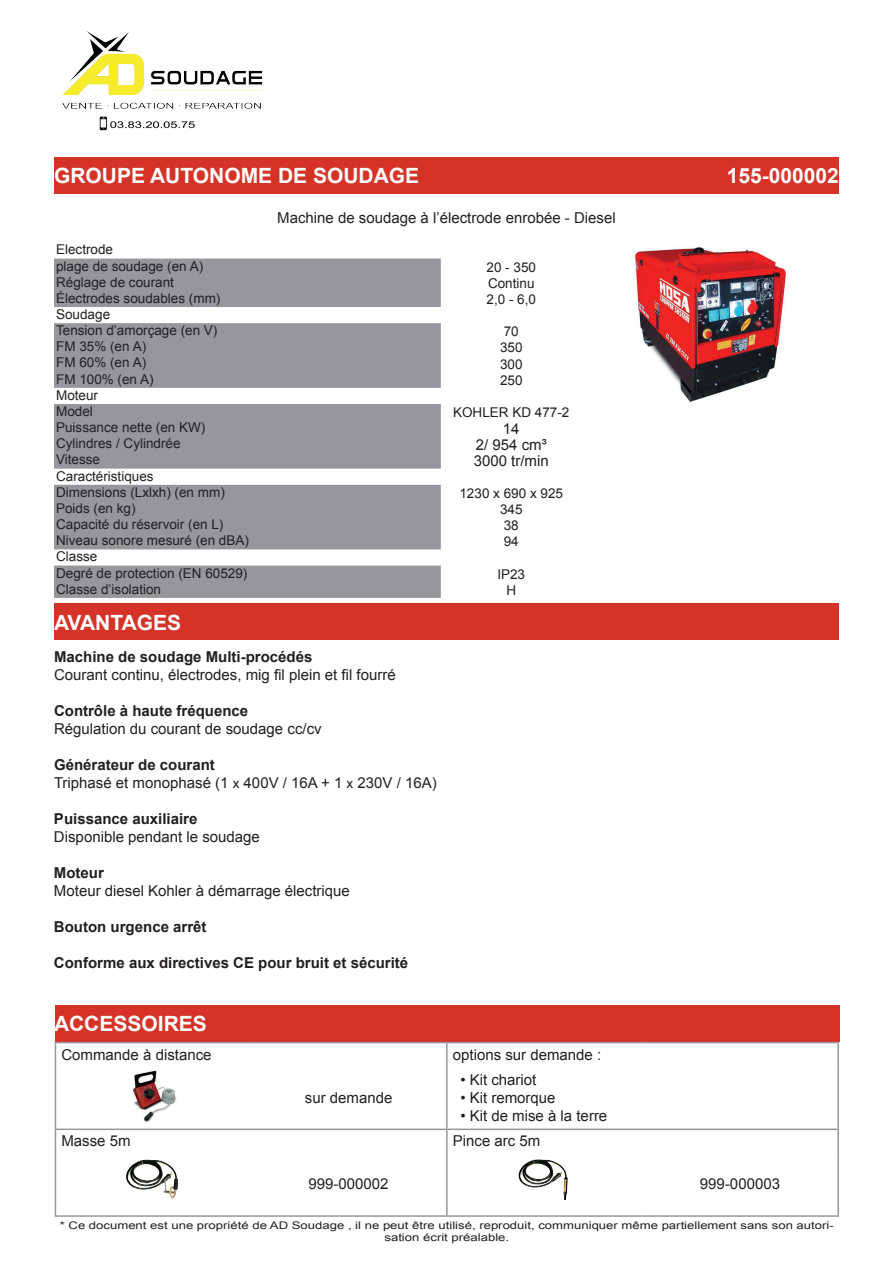
<style>
.page{position:relative;width:893px;height:1263px;background:#fff}
.page>*{position:absolute;margin:0;border:0;box-sizing:border-box;transform-origin:0 0}
.t1{font:700 21px "Arial";color:#fff}
.t2{font:15px/18px "Arial";color:#231f20}
.t3{font:700 15px "Arial";color:#231f20}
.t4{font:13.5px/16.2px "Arial";color:#231f20}
.t5{font:10.5px/12.6px "Arial";color:#231f20;text-align:center;scale:1.25 1}
.s1{font-weight:700}
.s2{font-size:13.5px}
</style>
<div class="page">
<img style="left:62px;top:31px;width:201px;height:100px">
<div style="left:54px;top:157px;width:785px;height:36px;background:#d53327"></div>
<div style="left:54px;top:604px;width:785px;height:36px;background:#d53327"></div>
<div style="left:55px;top:1006px;width:785px;height:36px;background:#d53327"></div>
<svg style="left:54px;top:259px;width:387px;height:339px;fill:#95979c"></svg>
<img style="left:634px;top:247px;width:152px;height:156px">
<hr style="left:55px;top:1042px;width:196px;height:1px;background:#95979c">
<svg style="left:55px;top:1043px;width:1px;height:22px"></svg>
<hr style="left:251px;top:1042px;width:196px;height:1px;background:#95979c">
<hr style="left:447px;top:1042px;width:195px;height:1px;background:#95979c">
<hr style="left:446px;top:1043px;width:2px;height:22px;background:#95979c">
<hr style="left:642px;top:1042px;width:197px;height:1px;background:#95979c">
<hr style="left:55px;top:1065px;width:1px;height:63px;background:#95979c">
<hr style="left:446px;top:1065px;width:2px;height:63px;background:#95979c">
<hr style="left:837px;top:1043px;width:2px;height:22px;background:#95979c">
<hr style="left:837px;top:1065px;width:2px;height:63px;background:#95979c">
<hr style="left:55px;top:1128px;width:196px;height:2px;background:#95979c">
<svg style="left:55px;top:1130px;width:1px;height:22px"></svg>
<hr style="left:251px;top:1128px;width:196px;height:2px;background:#95979c">
<hr style="left:447px;top:1128px;width:195px;height:2px;background:#95979c">
<hr style="left:642px;top:1128px;width:197px;height:2px;background:#95979c">
<hr style="left:55px;top:1152px;width:1px;height:63px;background:#95979c">
<hr style="left:55px;top:1215px;width:196px;height:2px;background:#95979c">
<hr style="left:251px;top:1215px;width:196px;height:2px;background:#95979c">
<hr style="left:446px;top:1130px;width:2px;height:22px;background:#95979c">
<hr style="left:837px;top:1130px;width:2px;height:22px;background:#95979c">
<hr style="left:446px;top:1152px;width:2px;height:63px;background:#95979c">
<hr style="left:837px;top:1152px;width:2px;height:63px;background:#95979c">
<hr style="left:447px;top:1215px;width:195px;height:2px;background:#95979c">
<hr style="left:642px;top:1215px;width:197px;height:2px;background:#95979c">
<img style="left:132px;top:1070px;width:45px;height:53px">
<img style="left:126px;top:1159px;width:52px;height:40px">
<img style="left:518px;top:1159px;width:50px;height:41px">
<h1 class="t1" style="left:54px;top:162px;width:367px">GROUPE AUTONOME DE SOUDAGE</h1>
<p class="t2" style="left:277px;top:209px;width:340px">Machine de soudage à l’électrode enrobée - Diesel</p>
<p class="t4" style="left:56px;top:242px;width:149px">Electrode<br>plage de soudage (en A)</p>
<p class="t4" style="left:486px;top:259px;width:51px">20 - 350</p>
<p class="t4" style="left:56px;top:274px;width:119px">Réglage de courant</p>
<p class="t4" style="left:488px;top:275px;width:48px">Continu</p>
<p class="t4" style="left:56px;top:290px;width:166px">Électrodes soudables (mm)</p>
<p class="t4" style="left:486px;top:291px;width:51px">2,0 - 6,0</p>
<p class="t4" style="left:56px;top:306px;width:163px">Soudage<br>Tension d’amorçage (en V)</p>
<p class="t4" style="left:504px;top:323px;width:17px">70</p>
<p class="t4" style="left:56px;top:339px;width:92px">FM 35% (en A)</p>
<p class="t4" style="left:500px;top:340px;width:24px">350</p>
<p class="t4" style="left:56px;top:355px;width:92px">FM 60% (en A)</p>
<p class="t4" style="left:500px;top:356px;width:24px">300</p>
<p class="t4" style="left:56px;top:371px;width:99px">FM 100% (en A)</p>
<p class="t4" style="left:500px;top:372px;width:24px">250</p>
<p class="t4" style="left:56px;top:387px;width:44px">Moteur<br>Model</p>
<p class="t4" style="left:453px;top:404px;width:118px">KOHLER KD 477-2</p>
<p class="t4" style="left:56px;top:419px;width:151px">Puissance nette (en KW)</p>
<p class="t2" style="left:503px;top:420px;width:18px">14</p>
<p class="t4" style="left:56px;top:436px;width:126px">Cylindres / Cylindrée</p>
<p class="t2" style="left:476px;top:436px;width:72px">2/ 954 cm³</p>
<p class="t4" style="left:56px;top:452px;width:46px">Vitesse</p>
<p class="t2" style="left:474px;top:452px;width:77px">3000 tr/min</p>
<p class="t4" style="left:56px;top:468px;width:170px">Caractéristiques<br>Dimensions (Lxlxh) (en mm)</p>
<p class="t4" style="left:459px;top:485px;width:105px">1230 x 690 x 925</p>
<p class="t4" style="left:56px;top:500px;width:81px">Poids (en kg)</p>
<p class="t4" style="left:500px;top:501px;width:24px">345</p>
<p class="t4" style="left:56px;top:516px;width:169px">Capacité du réservoir (en L)</p>
<p class="t4" style="left:504px;top:517px;width:17px">38</p>
<p class="t4" style="left:56px;top:532px;width:194px">Niveau sonore mesuré (en dBA)</p>
<p class="t4" style="left:504px;top:534px;width:17px">94</p>
<p class="t4" style="left:56px;top:549px;width:193px">Classe<br>Degré de protection (EN 60529)</p>
<p class="t4" style="left:497px;top:566px;width:29px">IP23</p>
<p class="t4" style="left:56px;top:581px;width:107px">Classe d’isolation</p>
<p class="t4" style="left:506px;top:582px;width:11px">H</p>
<h1 class="t1" style="left:54px;top:608px;width:129px">AVANTAGES</h1>
<p class="t3" style="left:54px;top:646px;width:260px">Machine de soudage Multi-procédés</p>
<p class="t2" style="left:54px;top:665px;width:343px">Courant continu, électrodes, mig fil plein et fil fourré</p>
<p class="t3" style="left:54px;top:700px;width:196px">Contrôle à haute fréquence</p>
<p class="t2" style="left:54px;top:719px;width:269px">Régulation du courant de soudage cc/cv</p>
<p class="t2" style="left:54px;top:755px;width:384px"><span class="s1">Générateur de courant<br></span>Triphasé et monophasé (1 <span class="s2">x</span> 400V / 16A + 1 <span class="s2">x</span> 230V / 16A)</p>
<p class="t3" style="left:54px;top:808px;width:145px">Puissance auxiliaire</p>
<p class="t2" style="left:54px;top:827px;width:207px">Disponible pendant le soudage</p>
<p class="t3" style="left:54px;top:862px;width:51px">Moteur</p>
<p class="t2" style="left:54px;top:881px;width:297px">Moteur diesel Kohler à démarrage électrique</p>
<p class="t3" style="left:54px;top:916px;width:154px">Bouton urgence arrêt</p>
<p class="t3" style="left:54px;top:952px;width:356px">Conforme aux directives CE pour bruit et sécurité</p>
<h1 class="t1" style="left:54px;top:1010px;width:154px">ACCESSOIRES</h1>
<p class="t2" style="left:61px;top:1045px;width:152px">Commande à distance</p>
<p class="t2" style="left:453px;top:1045px;width:150px">options sur demande :</p>
<p class="t2" style="left:305px;top:1088px;width:89px">sur demande</p>
<p class="t2" style="left:460px;top:1070px;width:78px">• Kit chariot</p>
<p class="t2" style="left:460px;top:1088px;width:97px">• Kit remorque</p>
<p class="t2" style="left:460px;top:1106px;width:148px">• Kit de mise à la terre</p>
<h1 class="t1" style="left:727px;top:162px;width:114px">155-000002</h1>
<p class="t2" style="left:61px;top:1132px;width:71px">Masse 5m</p>
<p class="t2" style="left:453px;top:1132px;width:89px">Pince arc 5m</p>
<p class="t2" style="left:309px;top:1175px;width:82px">999-000002</p>
<p class="t2" style="left:700px;top:1175px;width:82px">999-000003</p>
<p class="t5" style="left:60px;top:1219px;width:621px">* Ce document est une propriété de AD Soudage , il ne peut être utilisé, reproduit, communiquer même partiellement sans son autori&shy;sation écrit préalable.</p>
</div>
